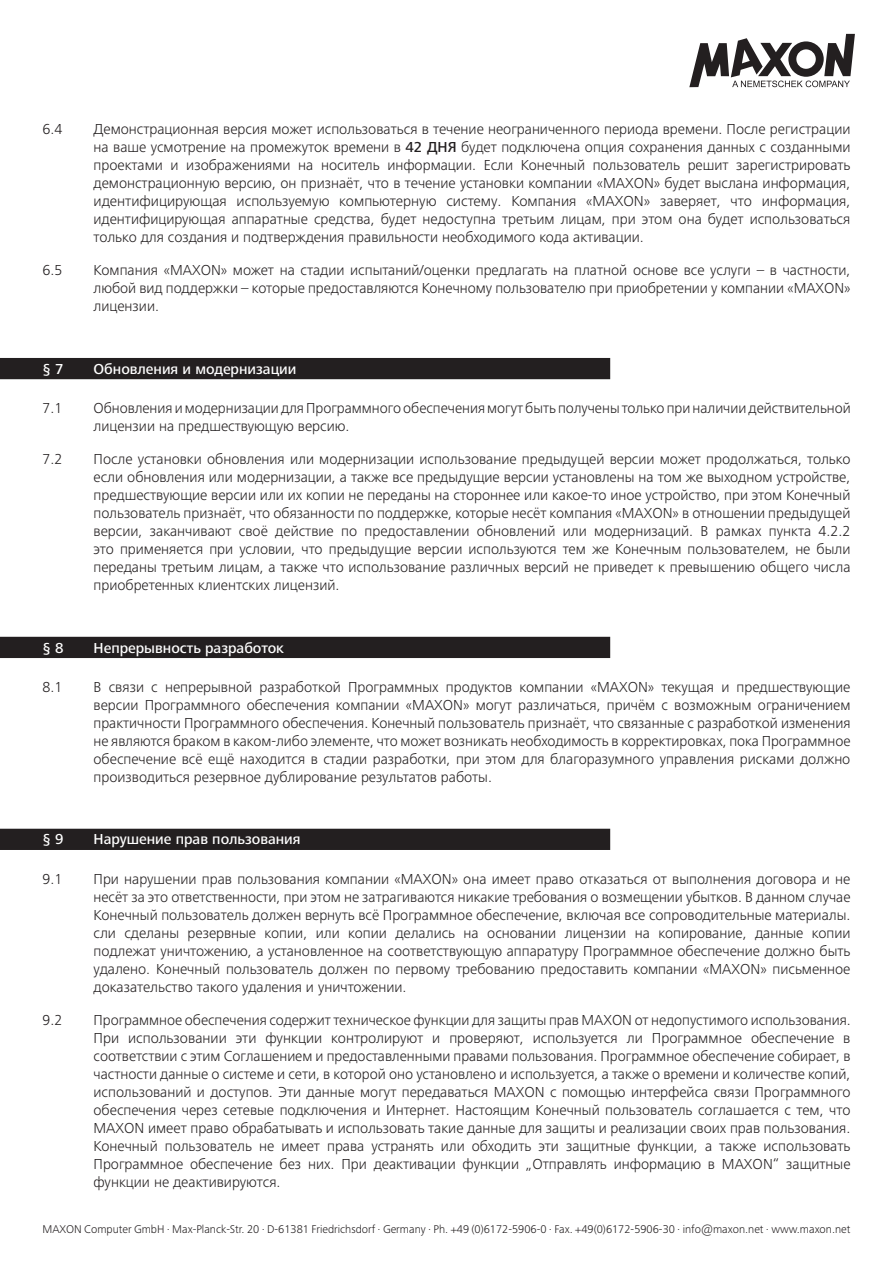
<style>
.page{position:relative;width:893px;height:1263px;background:#fff}
.page>*{position:absolute;margin:0;border:0;box-sizing:border-box;transform-origin:0 0}
.t1{font:300 15px/18px "Frutiger Next LTW1 G";color:#231f20;text-align:justify}
.t2{font:500 15px "Frutiger Next LTW1 G";color:#fff}
.t3{font:300 11.7px "Frutiger Next LTW1 G";color:#231f20}
.s1{font-weight:500}
</style>
<div class="page">
<svg style="left:689px;top:34px;width:166px;height:53px"></svg>
<div style="left:0;top:358px;width:610px;height:21px;background:#231f20"></div>
<div style="left:0;top:637px;width:610px;height:21px;background:#231f20"></div>
<div style="left:0;top:829px;width:610px;height:21px;background:#231f20"></div>
<p class="t1" style="left:43px;top:120px;width:21px">6.4</p>
<p class="t1" style="left:94px;top:120px;width:758px">Демонстрационная версия может использоваться в течение неограниченного периода времени. После регистрации на ваше усмотрение на промежуток времени в <span class="s1">42 ДНЯ</span> будет подключена опция сохранения данных с созданными проектами и изображениями на носитель информации. Если Конечный пользователь решит зарегистрировать демонстрационную версию, он признаёт, что в течение установки компании «MAXON» будет выслана информация, идентифицирующая используемую компьютерную систему. Компания «MAXON» заверяет, что информация, идентифицирующая аппаратные средства, будет недоступна третьим лицам, при этом она будет использоваться только для создания и подтверждения правильности необходимого кода активации.</p>
<p class="t1" style="left:43px;top:261px;width:21px">6.5</p>
<p class="t1" style="left:94px;top:261px;width:758px">Компания «MAXON» может на стадии испытаний/оценки предлагать на платной основе все услуги – в частности, любой вид поддержки – которые предоставляются Конечному пользователю при приобретении у компании «MAXON» лицензии.</p>
<p class="t2" style="left:43px;top:360px;width:23px">§ 7</p>
<p class="t2" style="left:94px;top:360px;width:204px">Обновления и модернизации</p>
<p class="t1" style="left:43px;top:399px;width:21px">7.1</p>
<p class="t1" style="left:94px;top:399px;width:759px">Обновления и модернизации для Программного обеспечения могут быть получены только при наличии действительной лицензии на предшествующую версию.</p>
<p class="t1" style="left:43px;top:450px;width:21px">7.2</p>
<p class="t1" style="left:94px;top:450px;width:758px">После установки обновления или модернизации использование предыдущей версии может продолжаться, только если обновления или модернизации, а также все предыдущие версии установлены на том же выходном устройстве, предшествующие версии или их копии не переданы на стороннее или какое-то иное устройство, при этом Конечный пользователь признаёт, что обязанности по поддержке, которые несёт компания «MAXON» в отношении предыдущей версии, заканчивают своё действие по предоставлении обновлений или модернизаций. В рамках пункта 4.2.2 это применяется при условии, что предыдущие версии используются тем же Конечным пользователем, не были переданы третьим лицам, а также что использование различных версий не приведет к превышению общего числа приобретенных клиентских лицензий.</p>
<p class="t2" style="left:43px;top:639px;width:23px">§ 8</p>
<p class="t2" style="left:94px;top:639px;width:192px">Непрерывность разработок</p>
<p class="t1" style="left:43px;top:678px;width:21px">8.1</p>
<p class="t1" style="left:94px;top:678px;width:758px">В связи с непрерывной разработкой Программных продуктов компании «MAXON» текущая и предшествующие версии Программного обеспечения компании «MAXON» могут различаться, причём с возможным ограничением практичности Программного обеспечения. Конечный пользователь признаёт, что связанные с разработкой изменения не являются браком в каком-либо элементе, что может возникать необходимость в корректировках, пока Программное обеспечение всё ещё находится в стадии разработки, при этом для благоразумного управления рисками должно производиться резервное дублирование результатов работы.</p>
<p class="t2" style="left:43px;top:831px;width:23px">§ 9</p>
<p class="t2" style="left:94px;top:831px;width:209px">Нарушение прав пользования</p>
<p class="t1" style="left:43px;top:870px;width:21px">9.1</p>
<p class="t1" style="left:94px;top:870px;width:758px">При нарушении прав пользования компании «MAXON» она имеет право отказаться от выполнения договора и не несёт за это ответственности, при этом не затрагиваются никакие требования о возмещении убытков. В данном случае Конечный пользователь должен вернуть всё Программное обеспечение, включая все сопроводительные материалы. сли сделаны резервные копии, или копии делались на основании лицензии на копирование, данные копии подлежат уничтожению, а установленное на соответствующую аппаратуру Программное обеспечение должно быть удалено. Конечный пользователь должен по первому требованию предоставить компании «MAXON» письменное доказательство такого удаления и уничтожении.</p>
<p class="t1" style="left:43px;top:1010px;width:21px">9.2</p>
<p class="t1" style="left:94px;top:1010px;width:759px">Программное обеспечения содержит техническое функции для защиты прав MAXON от недопустимого использования.<br>При использовании эти функции контролируют и проверяют, используется ли Программное обеспечение в соответствии с этим Соглашением и предоставленными правами пользования. Программное обеспечение собирает, в частности данные о системе и сети, в которой оно установлено и используется, а также о времени и количестве копий, использований и доступов. Эти данные могут передаваться MAXON с помощью интерфейса связи Программного обеспечения через сетевые подключения и Интернет. Настоящим Конечный пользователь соглашается с тем, что MAXON имеет право обрабатывать и использовать такие данные для защиты и реализации своих прав пользования.<br>Конечный пользователь не имеет права устранять или обходить эти защитные функции, а также использовать Программное обеспечение без них. При деактивации функции „Отправлять информацию в MAXON“ защитные функции не деактивируются.</p>
<p class="t3" style="left:43px;top:1222px;width:809px">MAXON Computer GmbH . Max-Planck-Str. 20 . D-61381 Friedrichsdorf . Germany . Ph. +49 (0)6172-5906-0 . Fax. +49(0)6172-5906-30 . info@maxon.net . www.maxon.net</p>
</div>
